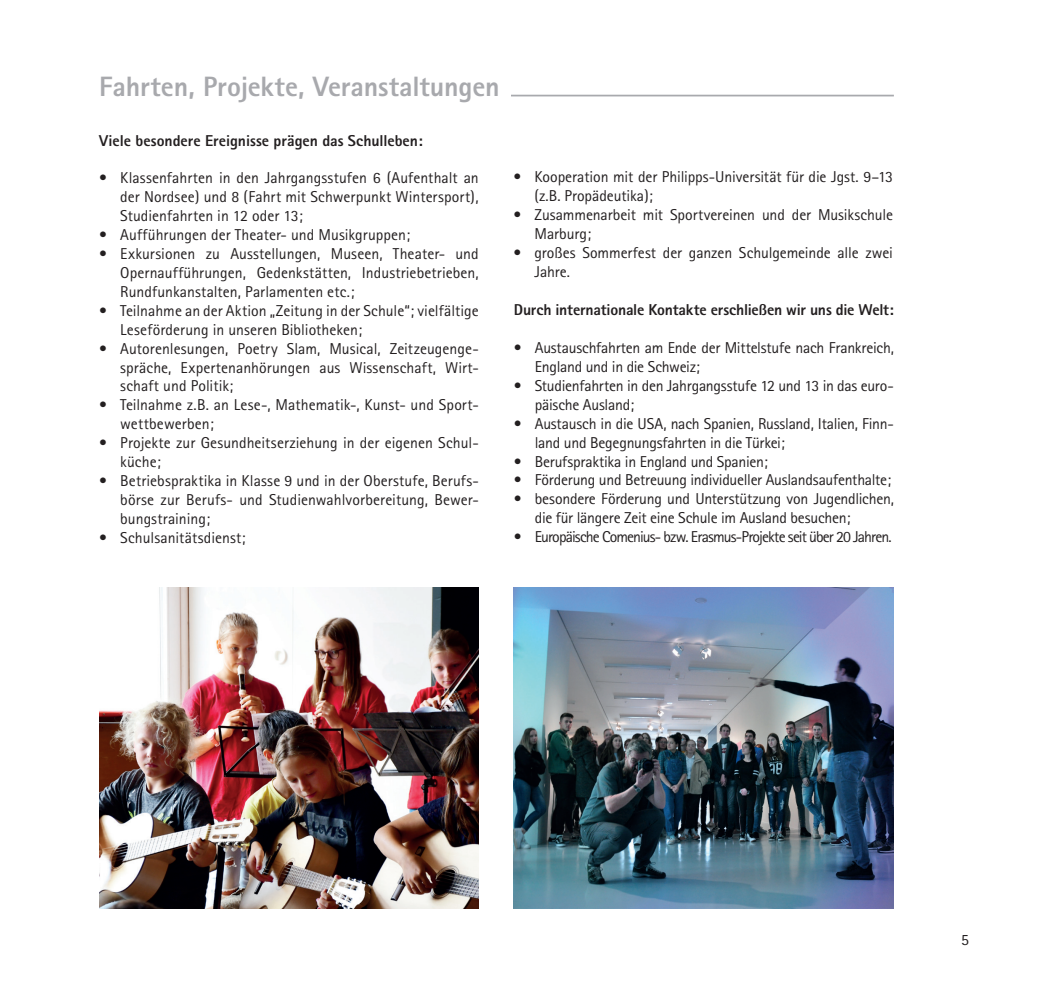
<style>
.page{position:relative;width:1042px;height:993px;background:#fff}
.page>*{position:absolute;margin:0;border:0;box-sizing:border-box;transform-origin:0 0}
.Seitentitel{font:800 28px "Rotis Sans Serif";letter-spacing:-.005em;color:#a8a9ad}
.t1{font:15.75px/18.9px "Rotis Sans Serif";letter-spacing:-.005em;color:#231f20}
.Fließtext{font:800 15.75px "Rotis Sans Serif";letter-spacing:-.005em;color:#231f20}
.t2{font:15.75px "Rotis Sans Serif";letter-spacing:-.055em;color:#231f20}
</style>
<div class="page">
<hr style="left:511px;top:95px;width:383px;height:1px;background:#a8a9ad">
<img style="left:513px;top:587px;width:380px;height:321px">
<img style="left:99px;top:587px;width:380px;height:321px">
<p class="Seitentitel" style="left:99px;top:69px;width:402px">Fahrten, Projekte, Veranstaltungen</p>
<p class="Fließtext" style="left:99px;top:130px;width:325px">Viele besondere Ereignisse prägen das Schulleben:</p>
<p class="t1" style="left:120px;top:168px;width:360px;text-align:justify;text-indent:-21px">• Klassenfahrten in den Jahrgangsstufen 6 (Aufenthalt an der Nordsee) und 8 (Fahrt mit Schwerpunkt Wintersport), Studienfahrten in 12 oder 13;</p>
<p class="t1" style="left:99px;top:225px;width:313px">• Aufführungen der Theater- und Musikgruppen;</p>
<p class="t1" style="left:120px;top:244px;width:360px;text-align:justify;text-indent:-21px">• Exkursionen zu Ausstellungen, Museen, Theater- und Opernaufführungen, Gedenkstätten, Industriebetrieben, Rundfunkanstalten, Parlamenten etc.;</p>
<p class="t1" style="left:120px;top:301px;width:360px;text-indent:-21px">• Teilnahme an der Aktion „Zeitung in der Schule“; vielfältige<br>Leseförderung in unseren Bibliotheken;</p>
<p class="t1" style="left:120px;top:338px;width:360px;text-align:justify;text-indent:-21px">• Autorenlesungen, Poetry Slam, Musical, Zeitzeugenge&shy;spräche, Expertenanhörungen aus Wissenschaft, Wirt&shy;schaft und Politik;</p>
<p class="t1" style="left:120px;top:395px;width:360px;text-indent:-21px">• Teilnahme z.B. an Lese-, Mathematik-, Kunst- und Sport&shy;wettbewerben;</p>
<p class="t1" style="left:120px;top:433px;width:360px;text-indent:-21px">• Projekte zur Gesundheitserziehung in der eigenen Schul&shy;küche;</p>
<p class="t1" style="left:120px;top:471px;width:360px;text-align:justify;text-indent:-21px">• Betriebspraktika in Klasse 9 und in der Oberstufe, Berufs&shy;börse zur Berufs- und Studienwahlvorbereitung, Bewer&shy;bungstraining;</p>
<p class="t1" style="left:99px;top:527px;width:148px">• Schulsanitätsdienst;</p>
<p class="t1" style="left:534px;top:167px;width:360px;text-indent:-21px">• Kooperation mit der Philipps-Universität für die Jgst. 9–13 (z.B. Propädeutika);</p>
<p class="t1" style="left:534px;top:205px;width:360px;text-indent:-21px">• Zusammenarbeit mit Sportvereinen und der Musikschule<br>Marburg;</p>
<p class="t1" style="left:534px;top:243px;width:360px;text-indent:-21px">• großes Sommerfest der ganzen Schulgemeinde alle zwei<br>Jahre.</p>
<p class="Fließtext" style="left:514px;top:300px;width:381px">Durch internationale Kontakte erschließen wir uns die Welt:</p>
<p class="t1" style="left:535px;top:338px;width:360px;text-indent:-21px">• Austauschfahrten am Ende der Mittelstufe nach Frankreich,<br>England und in die Schweiz;</p>
<p class="t1" style="left:535px;top:376px;width:360px;text-indent:-21px">• Studienfahrten in den Jahrgangsstufe 12 und 13 in das euro&shy;päische Ausland;</p>
<p class="t1" style="left:535px;top:413px;width:360px;text-indent:-21px">• Austausch in die USA, nach Spanien, Russland, Italien, Finn&shy;land und Begegnungsfahrten in die Türkei;</p>
<p class="t1" style="left:514px;top:451px;width:256px">• Berufspraktika in England und Spanien;</p>
<p class="t1" style="left:514px;top:470px;width:379px">• Förderung und Betreuung individueller Auslandsaufenthalte;</p>
<p class="t1" style="left:535px;top:489px;width:361px;text-indent:-21px">• besondere Förderung und Unterstützung von Jugendlichen, die für längere Zeit eine Schule im Ausland besuchen;</p>
<p class="t2" style="left:514px;top:527px;width:379px">• Europäische Comenius- bzw. Erasmus-Projekte seit über 20 Jahren.</p>
<p class="t1" style="left:961px;top:930px;width:9px">5</p>
</div>
